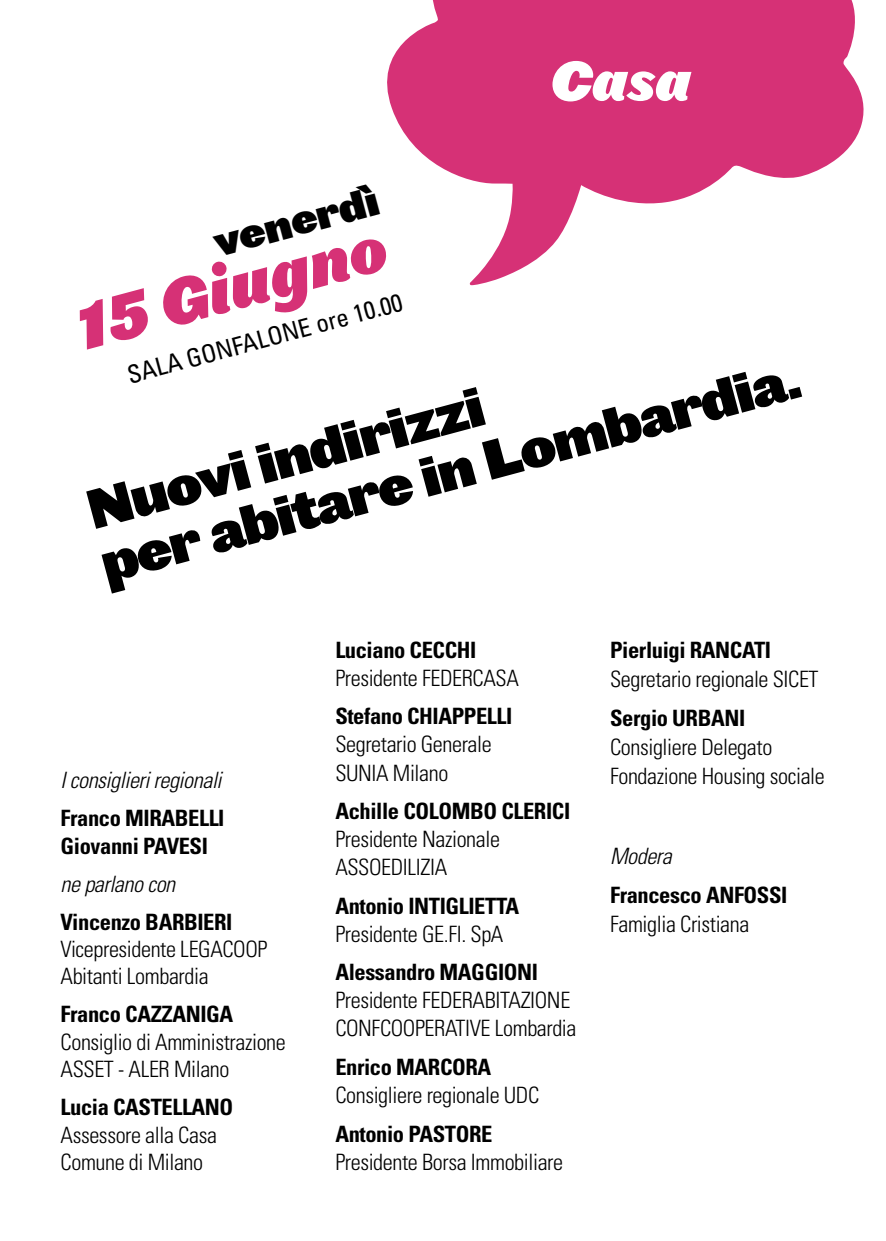
<style>
.page{position:relative;width:886px;height:1241px;background:#fff}
.page>*{position:absolute;margin:0;border:0;box-sizing:border-box;transform-origin:0 0}
.t1{font:60.75px "Leviathan HTF Black Italic";color:#d63176}
.t2{font:52.5px/55px "Leviathan HTF Black";color:#000}
.t3{font:52.5px "Leviathan HTF Black Italic";color:#fff}
.t4{font:38.75px "Leviathan HTF Black";color:#000}
.t5{font:condensed 25px "Univers";color:#000}
.t6{font:300 condensed 22.5px/27.5px "Univers";letter-spacing:-.02em;color:#000}
.t7{font:700 condensed 22.5px/27.5px "Univers";letter-spacing:-.02em;color:#000}
.t8{font:italic 300 condensed 22.5px "Univers";letter-spacing:-.02em;color:#000}
</style>
<div class="page">
<svg style="left:387px;top:0;width:477px;height:286px;fill:#d63176"></svg>
<h2 class="t3" style="left:549px;top:46px;width:143px">Casa</h2>
<h3 class="t4" style="left:209px;top:218px;width:170px;rotate:-15deg">venerdì</h3>
<h1 class="t1" style="left:66px;top:289px;width:321px;rotate:-15deg">15 Giugno</h1>
<p class="t5" style="left:124px;top:360px;width:285px;rotate:-15deg">SALA GONFALONE ore 10.00</p>
<h2 class="t2" style="left:81px;top:484px;width:723px;rotate:-15deg">Nuovi indirizzi<br>per abitare in Lombardia.</h2>
<p class="t8" style="left:61px;top:766px;width:162px">I consiglieri regionali</p>
<p class="t7" style="left:61px;top:804px;width:165px">Franco MIRABELLI<br>Giovanni PAVESI</p>
<p class="t8" style="left:61px;top:870px;width:116px">ne parlano con</p>
<p class="t7" style="left:61px;top:907px;width:173px">Vincenzo BARBIERI</p>
<p class="t6" style="left:61px;top:935px;width:208px">Vicepresidente LEGACOOP<br>Abitanti Lombardia</p>
<p class="t7" style="left:61px;top:1000px;width:174px">Franco CAZZANIGA</p>
<p class="t6" style="left:61px;top:1027px;width:227px">Consiglio di Amministrazione<br>ASSET - ALER Milano</p>
<p class="t7" style="left:61px;top:1093px;width:174px">Lucia CASTELLANO</p>
<p class="t6" style="left:61px;top:1120px;width:158px">Assessore alla Casa<br>Comune di Milano</p>
<p class="t7" style="left:335px;top:635px;width:143px">Luciano CECCHI</p>
<p class="t6" style="left:335px;top:664px;width:185px">Presidente FEDERCASA</p>
<p class="t7" style="left:335px;top:702px;width:178px">Stefano CHIAPPELLI</p>
<p class="t6" style="left:335px;top:730px;width:158px">Segretario Generale<br>SUNIA Milano</p>
<p class="t7" style="left:335px;top:797px;width:236px">Achille COLOMBO CLERICI</p>
<p class="t6" style="left:335px;top:825px;width:166px">Presidente Nazionale<br>ASSOEDILIZIA</p>
<p class="t7" style="left:335px;top:891px;width:185px">Antonio INTIGLIETTA</p>
<p class="t6" style="left:335px;top:920px;width:170px">Presidente GE.FI. SpA</p>
<p class="t7" style="left:335px;top:958px;width:204px">Alessandro MAGGIONI</p>
<p class="t6" style="left:335px;top:986px;width:243px">Presidente FEDERABITAZIONE<br>CONFCOOPERATIVE Lombardia</p>
<p class="t7" style="left:335px;top:1053px;width:157px">Enrico MARCORA</p>
<p class="t6" style="left:335px;top:1081px;width:205px">Consigliere regionale UDC</p>
<p class="t7" style="left:335px;top:1119px;width:158px">Antonio PASTORE</p>
<p class="t6" style="left:335px;top:1148px;width:229px">Presidente Borsa Immobiliare</p>
<p class="t7" style="left:610px;top:635px;width:162px">Pierluigi RANCATI</p>
<p class="t6" style="left:610px;top:665px;width:210px">Segretario regionale SICET</p>
<p class="t7" style="left:610px;top:704px;width:137px">Sergio URBANI</p>
<p class="t6" style="left:610px;top:732px;width:216px;line-height:29px">Consigliere Delegato<br>Fondazione Housing sociale</p>
<p class="t8" style="left:610px;top:841px;width:63px">Modera</p>
<p class="t7" style="left:610px;top:880px;width:179px">Francesco ANFOSSI</p>
<p class="t6" style="left:610px;top:910px;width:141px">Famiglia Cristiana</p>
</div>
